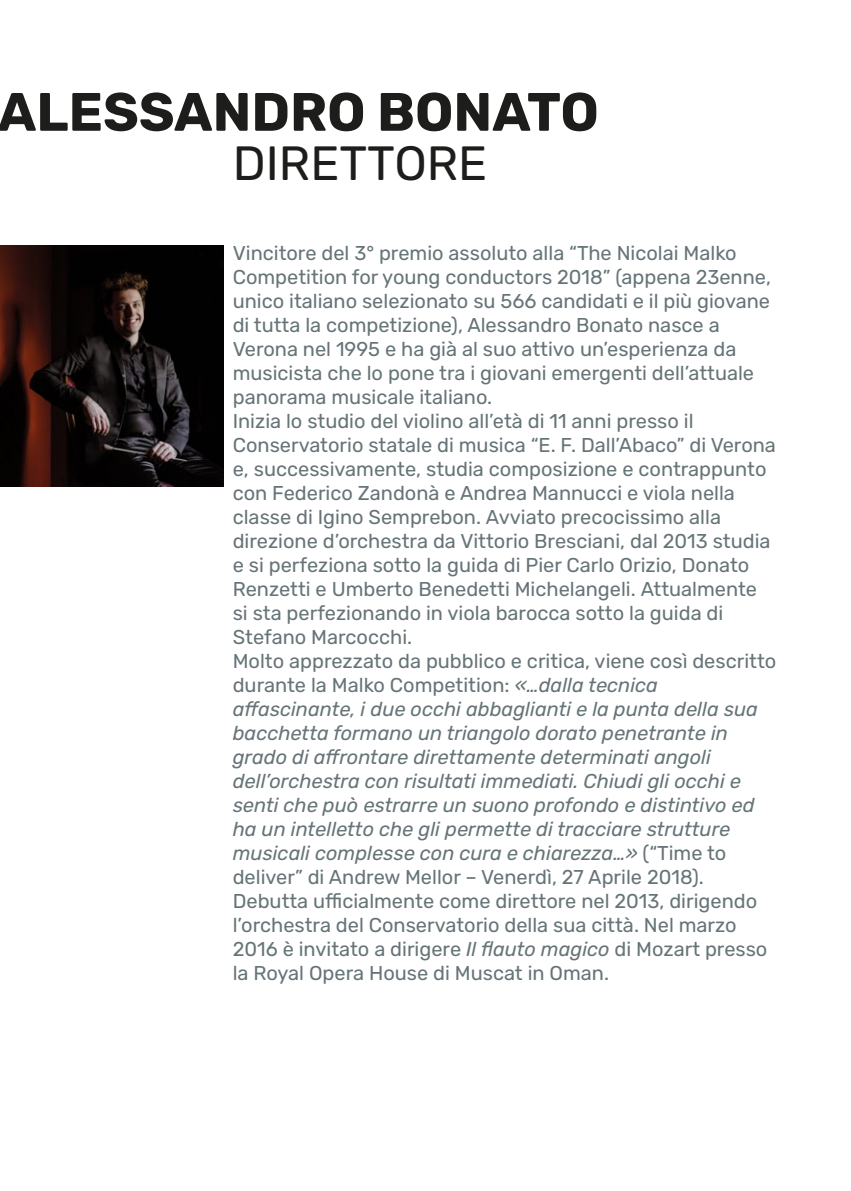
<style>
.page{position:relative;width:851px;height:1191px;background:#fff}
.page>*{position:absolute;margin:0;border:0;box-sizing:border-box;transform-origin:0 0}
.t1{font:700 54px "Rubik";color:#1d1d1b}
.t2{font:48px "Rubik";color:#1d1d1b}
.t3{font:20px/24px "Rubik";color:#667478}
.s1{font-style:italic}
</style>
<div class="page">
<img style="left:0;top:246px;width:224px;height:241px">
<h1 class="t1" style="left:-2px;top:81px;width:602px">ALESSANDRO BONATO</h1>
<h2 class="t2" style="left:233px;top:136px;width:256px">DIRETTORE</h2>
<p class="t3" style="left:233px;top:241px;width:545px">Vincitore del 3° premio assoluto alla “The Nicolai Malko Competition for young conductors 2018” (appena 23enne, unico italiano selezionato su 566 candidati e il più giovane di tutta la competizione), Alessandro Bonato nasce a Verona nel 1995 e ha già al suo attivo un’esperienza da musicista che lo pone tra i giovani emergenti dell’attuale panorama musicale italiano.<br>Inizia lo studio del violino all’età di 11 anni presso il Conservatorio statale di musica “E. F. Dall’Abaco” di Verona e, successivamente, studia composizione e contrappunto con Federico Zandonà e Andrea Mannucci e viola nella classe di Igino Semprebon. Avviato precocissimo alla direzione d’orchestra da Vittorio Bresciani, dal 2013 studia e si perfeziona sotto la guida di Pier Carlo Orizio, Donato Renzetti e Umberto Benedetti Michelangeli. Attualmente si sta perfezionando in viola barocca sotto la guida di Stefano Marcocchi.<br>Molto apprezzato da pubblico e critica, viene così descritto durante la Malko Competition: <span class="s1">«…dalla tecnica affascinante, i due occhi abbaglianti e la punta della sua bacchetta formano un triangolo dorato penetrante in grado di affrontare direttamente determinati angoli dell’orchestra con risultati immediati. Chiudi gli occhi e senti che può estrarre un suono profondo e distintivo ed ha un intelletto che gli permette di tracciare strutture musicali complesse con cura e chiarezza…»</span> (“Time to deliver” di Andrew Mellor – Venerdì, 27 Aprile 2018).<br>Debutta ufficialmente come direttore nel 2013, dirigendo l’orchestra del Conservatorio della sua città. Nel marzo 2016 è invitato a dirigere <span class="s1">Il flauto magico</span> di Mozart presso la Royal Opera House di Muscat in Oman.</p>
</div>
